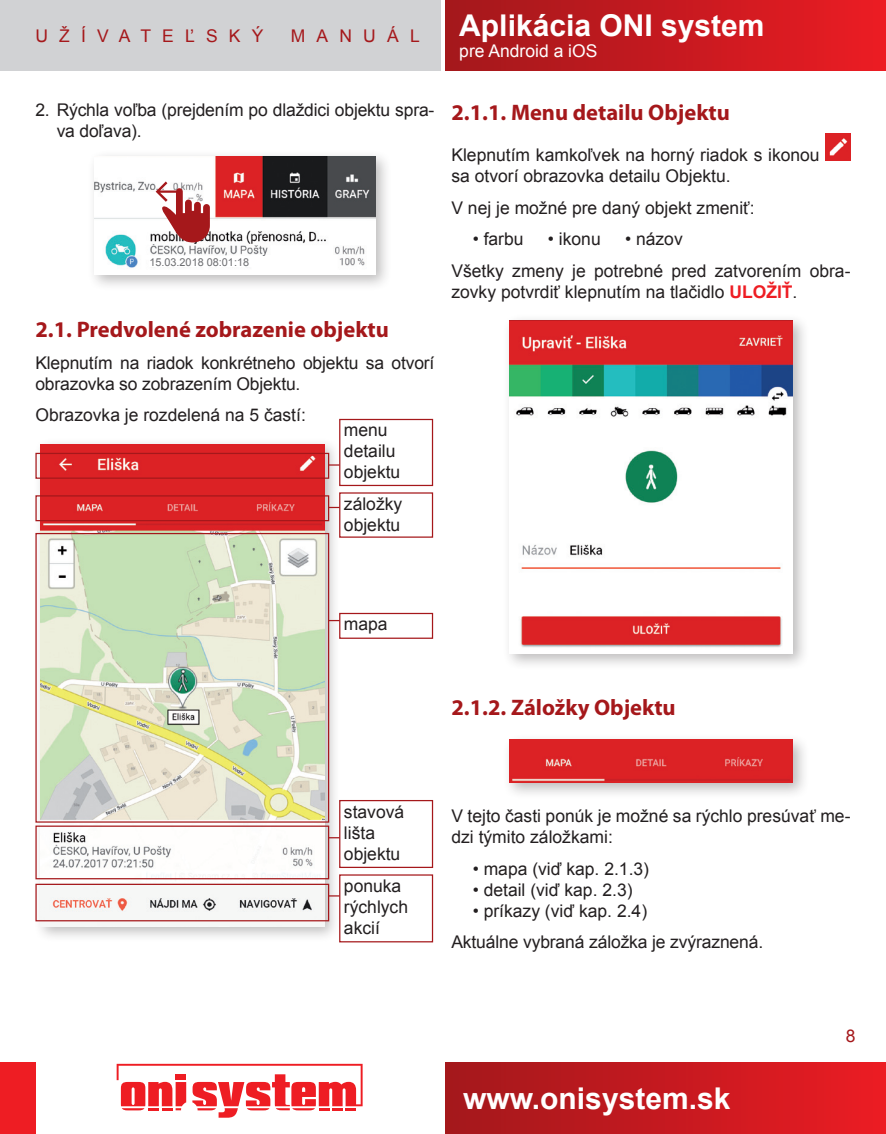
<style>
.page{position:relative;width:886px;height:1134px;background:#fff}
.page>*{position:absolute;margin:0;border:0;box-sizing:border-box;transform-origin:0 0}
.t1{font:700 30px "Arial";color:#fff}
.t2{font:700 22.5px "Myriad Pro";color:#a5181b}
.t3{font:17.5px/21px "Arial";color:#231f20}
.t4{font:17.5px "Arial";letter-spacing:.64em;color:#a5181b}
.t5{font:17.5px "Arial";color:#fff}
.t6{font:10.75px "Arial";color:#6c6d70}
.s1{font-weight:700;color:#ee1d23}
</style>
<div class="page">
<img style="left:825px;top:134px;width:25px;height:27px">
<div style="left:503px;top:733px;width:307px;height:67px;background:#231f20;opacity:.3"></div>
<img style="left:509px;top:740px;width:284px;height:43px">
<div style="left:503px;top:313px;width:307px;height:357px;background:#231f20;opacity:.3"></div>
<img style="left:509px;top:320px;width:284px;height:334px">
<div style="left:34px;top:437px;width:307px;height:506px;background:#231f20;opacity:.3"></div>
<img style="left:41px;top:444px;width:283px;height:482px">
<div style="left:35px;top:453px;width:294px;height:26px;border:1px solid #a5181b"></div>
<div style="left:35px;top:495px;width:294px;height:26px;border:1px solid #a5181b"></div>
<div style="left:35px;top:825px;width:294px;height:54px;border:1px solid #a5181b"></div>
<div style="left:35px;top:884px;width:294px;height:37px;border:1px solid #a5181b"></div>
<div style="left:35px;top:533px;width:294px;height:290px;border:1px solid #a5181b"></div>
<div style="left:339px;top:419px;width:94px;height:67px;border:1px solid #a5181b"></div>
<div style="left:339px;top:492px;width:94px;height:46px;border:1px solid #a5181b"></div>
<div style="left:339px;top:800px;width:94px;height:68px;border:1px solid #a5181b"></div>
<div style="left:339px;top:874px;width:94px;height:68px;border:1px solid #a5181b"></div>
<div style="left:339px;top:613px;width:94px;height:26px;border:1px solid #a5181b"></div>
<svg style="left:329px;top:464px;width:11px;height:2px"></svg>
<div style="left:0;top:0;width:441px;height:71px;background:#d1d2d4"></div>
<div style="left:445px;top:0;width:441px;height:71px;background:linear-gradient(to right,#a2181c,#eb1c23)"></div>
<div style="left:445px;top:1063px;width:441px;height:71px;background:linear-gradient(to right,#a2181c,#eb1c23)"></div>
<div style="left:0;top:1063px;width:35px;height:71px;background:#ee1d23"></div>
<svg style="left:117px;top:1064px;width:246px;height:54px"></svg>
<div style="left:87px;top:149px;width:305px;height:143px;background:#231f20;opacity:.3"></div>
<img style="left:94px;top:157px;width:281px;height:118px">
<svg style="left:156px;top:181px;width:54px;height:61px"></svg>
<div style="left:149px;top:257px;width:156px;height:10px;background:#fff"></div>
<p class="t4" style="left:35px;top:24px;width:230px">UŽÍVATEĽSKÝ</p>
<p class="t4" style="left:291px;top:24px;width:130px">MANUÁL</p>
<h1 class="t1" style="left:459px;top:6px;width:307px">Aplikácia ONI system</h1>
<p class="t5" style="left:459px;top:39px;width:140px">pre Android a iOS</p>
<p class="t3" style="left:57px;top:99px;width:379px;text-indent:-21px">2. Rýchla voľba (prejdením po dlaždici objektu spra&shy;va doľava).</p>
<p class="t6" style="left:149px;top:255px;width:101px">15.03.2018 08:01:18</p>
<p class="t2" style="left:35px;top:315px;width:355px">2.1. Predvolené zobrazenie objektu</p>
<p class="t3" style="left:35px;top:352px;width:400px">Klepnutím na riadok konkrétneho objektu sa otvorí obrazovka so zobrazením Objektu.</p>
<p class="t3" style="left:35px;top:405px;width:272px">Obrazovka je rozdelená na 5 častí:</p>
<p class="t3" style="left:344px;top:420px;width:58px">menu detailu objektu</p>
<p class="t3" style="left:344px;top:493px;width:60px">záložky objektu</p>
<p class="t2" style="left:451px;top:97px;width:280px">2.1.1. Menu detailu Objektu</p>
<p class="t3" style="left:451px;top:144px;width:370px">Klepnutím kamkoľvek na horný riadok s ikonou sa otvorí obrazovka detailu Objektu.</p>
<p class="t3" style="left:451px;top:197px;width:305px">V nej je možné pre daný objekt zmeniť:</p>
<p class="t3" style="left:473px;top:229px;width:52px">• farbu</p>
<p class="t3" style="left:548px;top:229px;width:54px">• ikonu</p>
<p class="t3" style="left:451px;top:223px;width:401px;line-height:31.5px;text-align:center">• názov<br>Všetky zmeny je potrebné pred zatvorením obra-</p>
<p class="t3" style="left:451px;top:281px;width:347px">zovky potvrdiť klepnutím na tlačidlo <span class="s1">ULOŽIŤ</span>.</p>
<p class="t3" style="left:344px;top:614px;width:45px">mapa</p>
<p class="t3" style="left:344px;top:801px;width:62px">stavová lišta objektu</p>
<p class="t3" style="left:344px;top:875px;width:66px">ponuka rýchlych akcií</p>
<p class="t2" style="left:451px;top:693px;width:226px">2.1.2. Záložky Objektu</p>
<p class="t3" style="left:451px;top:805px;width:401px">V tejto časti ponúk je možné sa rýchlo presúvať me&shy;dzi týmito záložkami:</p>
<p class="t3" style="left:473px;top:858px;width:178px">• mapa (viď kap. 2.1.3)</p>
<p class="t3" style="left:473px;top:879px;width:161px">• detail (viď kap. 2.3)</p>
<p class="t3" style="left:451px;top:895px;width:313px;line-height:31.5px;text-indent:21px">• príkazy (viď kap. 2.4)<br>Aktuálne vybraná záložka je zvýraznená.</p>
<h1 class="t1" style="left:463px;top:1079px;width:269px">www.onisystem.sk</h1>
<p class="t4" style="left:846px;top:1024px;width:11px">8</p>
</div>
